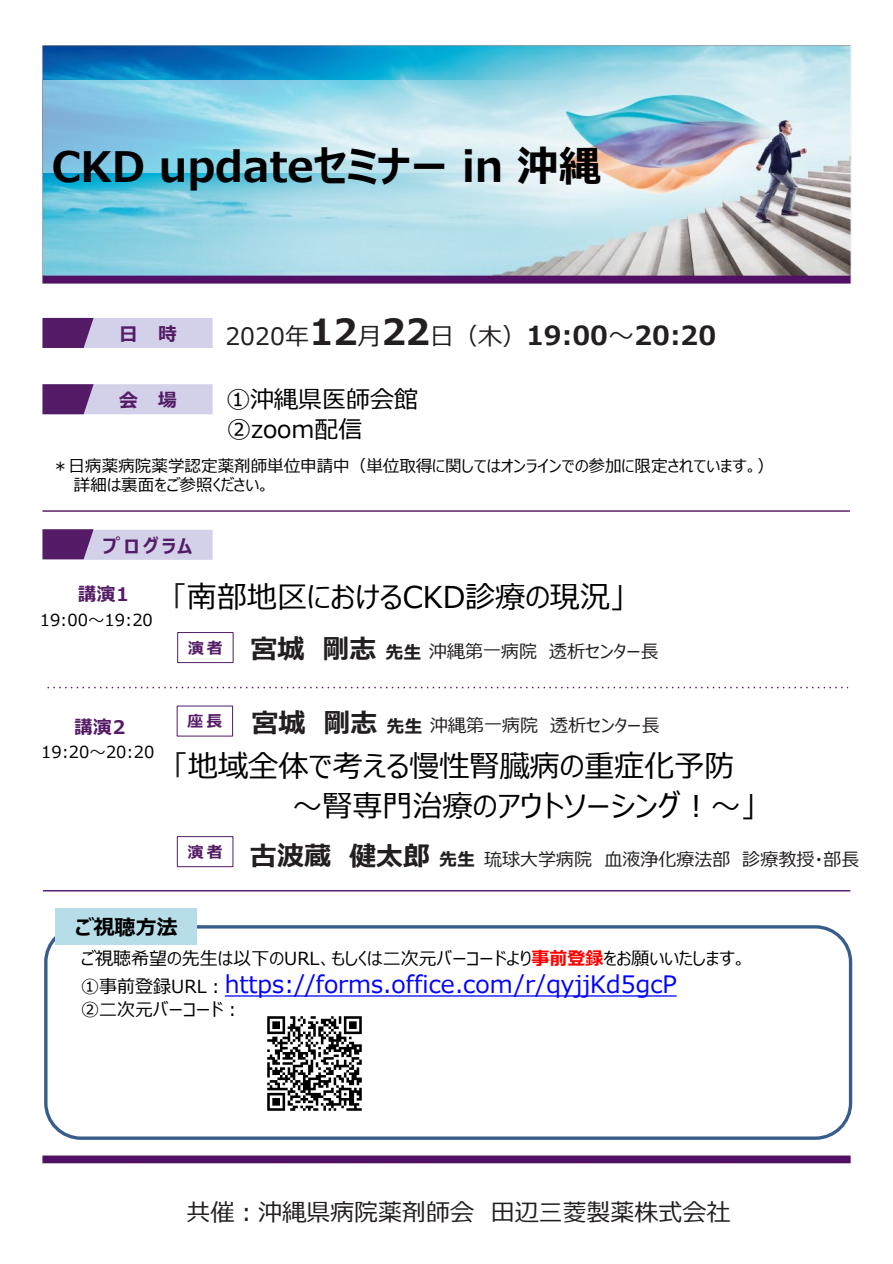
<style>
.page{position:relative;width:893px;height:1264px;background:#fff}
.page>*{position:absolute;margin:0;border:0;box-sizing:border-box;transform-origin:0 0}
.t1{font:700 42px "Meiryo UI";color:#000}
.t2{font:30px "Meiryo UI";color:#000}
.t3{font:700 27px "Meiryo UI";color:#231f20}
.t4{font:24px "Meiryo UI";color:#231f20}
.t5{font:24px "Meiryo UI";color:#00f}
.t6{font:24px "Meiryo UI";color:#000}
.t7{font:700 21px "Meiryo UI";color:#000}
.t8{font:700 18.75px "Meiryo UI";letter-spacing:.05em;color:#541c66}
.t9{font:18px "Meiryo UI";color:#000}
.t10{font:18px "Meiryo UI";color:#231f20}
.t11{font:16.5px "Meiryo UI";color:#000}
.t12{font:700 15.9px "Meiryo UI";color:#541c66}
.s1{font-weight:700;font-size:36px}
.s2{font-weight:700;font-size:26.25px}
.s3{font-size:26.25px}
.s4{color:#231f20}
.s5{font-size:18px}
.s6{font-weight:700;color:#f00}
.s7{font-size:18px;color:#000}
</style>
<div class="page">
<img style="left:42px;top:45px;width:811px;height:1119px">
<svg style="left:43px;top:80px;width:520px;height:92px;background:#a7daeb"></svg>
<hr style="left:42px;top:510px;width:807px;height:1px;background:#541c66">
<svg style="left:48px;top:686px;width:800px;height:2px"></svg>
<hr style="left:43px;top:889px;width:807px;height:2px;background:#541c66">
<div style="left:42px;top:318px;width:171px;height:30px;background:#d3d1e9"></div>
<svg style="left:42px;top:318px;width:52px;height:30px;background:#623074"></svg>
<div style="left:42px;top:384px;width:171px;height:30px;background:#d3d1e9"></div>
<svg style="left:42px;top:384px;width:52px;height:30px;background:#633175"></svg>
<div style="left:42px;top:529px;width:171px;height:30px;background:#d3d1e9"></div>
<svg style="left:42px;top:529px;width:52px;height:30px;background:#633175"></svg>
<div style="left:177px;top:632px;width:56px;height:30px;border:1px solid #541c66"></div>
<div style="left:177px;top:836px;width:56px;height:30px;border:1px solid #541c66"></div>
<div style="left:44px;top:925px;width:808px;height:214px;border:3px solid #385d8a;border-radius:35px"></div>
<svg style="left:225px;top:995px;width:451px;height:1px"></svg>
<div style="left:56px;top:908px;width:141px;height:36px;background:#b7dee8"></div>
<img style="left:257px;top:1006px;width:114px;height:114px">
<h2 class="t1" style="left:52px;top:137px;width:551px">CKD updateセミナー in 沖縄</h2>
<p class="t8" style="left:119px;top:321px;width:59px">日 時</p>
<p class="t4" style="left:225px;top:319px;width:492px">2020年<span class="s1">12</span>月<span class="s1">22</span>日（木）<span class="s2">19:00</span><span class="s3">～</span><span class="s2">20:20</span></p>
<p class="t8" style="left:119px;top:387px;width:59px">会 場</p>
<p class="t6" style="left:226px;top:382px;width:193px">①沖縄県医師会館</p>
<p class="t6" style="left:227px;top:412px;width:137px">②zoom配信</p>
<p class="t11" style="left:52px;top:454px;width:723px">＊日病薬病院薬学認定薬剤師単位申請中（単位取得に関してはオンラインでの参加に限定されています。）</p>
<p class="t11" style="left:74px;top:473px;width:197px">詳細は裏面をご参照ください。</p>
<p class="t8" style="left:103px;top:533px;width:91px">プログラム</p>
<p class="t8" style="left:78px;top:580px;width:52px">講演1</p>
<p class="t2" style="left:172px;top:575px;width:454px"><span class="s4">「</span>南部地区におけるCKD診療の現況」</p>
<p class="t11" style="left:40px;top:608px;width:115px">19:00～19:20</p>
<p class="t8" style="left:74px;top:713px;width:53px">講演2</p>
<p class="t11" style="left:41px;top:740px;width:115px">19:20～20:20</p>
<p class="t12" style="left:188px;top:636px;width:36px">演者</p>
<p class="t3" style="left:250px;top:630px;width:172px">宮城 剛志<span class="s5">先生</span></p>
<p class="t10" style="left:429px;top:639px;width:231px">沖縄第一病院 透析センター長</p>
<p class="t12" style="left:187px;top:710px;width:36px">座長</p>
<p class="t3" style="left:251px;top:704px;width:173px">宮城 剛志<span class="s5">先生</span></p>
<p class="t10" style="left:430px;top:713px;width:231px">沖縄第一病院 透析センター長</p>
<p class="t2" style="left:173px;top:745px;width:563px"><span class="s4">「</span>地域全体で考える慢性腎臓病の重症化予防</p>
<p class="t2" style="left:292px;top:785px;width:465px">～腎専門治療のアウトソーシング！～」</p>
<p class="t12" style="left:188px;top:840px;width:36px">演者</p>
<p class="t3" style="left:250px;top:837px;width:226px">古波蔵 健太郎<span class="s5">先生</span></p>
<p class="t10" style="left:484px;top:846px;width:376px">琉球大学病院 血液浄化療法部 診療教授・部長</p>
<p class="t7" style="left:75px;top:912px;width:104px">ご視聴方法</p>
<p class="t9" style="left:81px;top:945px;width:666px">ご視聴希望の先生は以下のURL、もしくは二次元バーコードより<span class="s6">事前登録</span>をお願いいたします。</p>
<p class="t5" style="left:81px;top:967px;width:597px"><span class="s7">①事前登録URL：</span>https://forms.office.com/r/qyjjKd5gcP</p>
<p class="t9" style="left:81px;top:996px;width:162px">②二次元バーコード：</p>
<p class="t4" style="left:186px;top:1194px;width:545px">共催：沖縄県病院薬剤師会 田辺三菱製薬株式会社</p>
</div>
